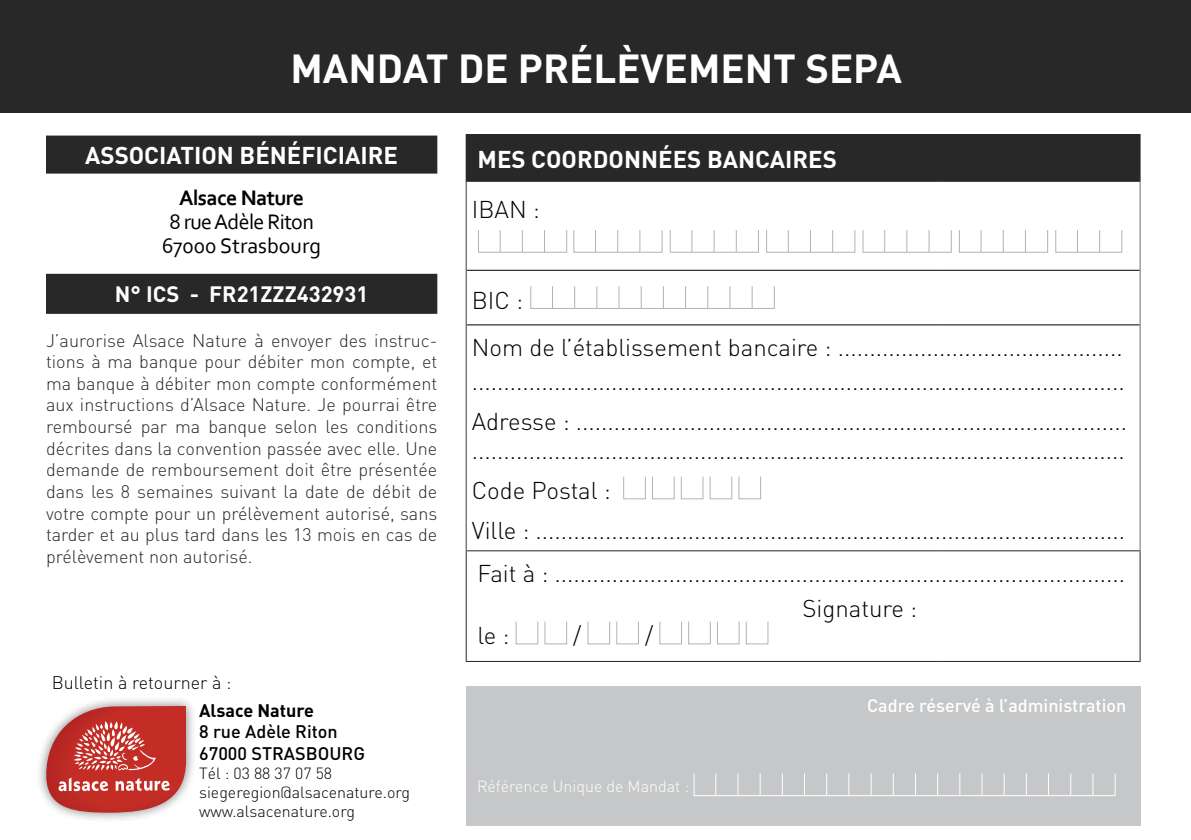
<style>
.page{position:relative;width:1191px;height:840px;background:#fff}
.page>*{position:absolute;margin:0;border:0;box-sizing:border-box;transform-origin:0 0}
.t1{font:700 40px "DIN";color:#fff}
.t2{font:300 24px/40.8px "DIN";color:#000}
.t3{font:700 24px "DIN";color:#fff}
.t4{font:22px/24px "Corbel";color:#000;text-align:center}
.t5{font:700 22px "DIN";color:#fff}
.t6{font:700 22px "Corbel";letter-spacing:-.03em;color:#000}
.t7{font:300 18px/21.6px "DIN";color:#282829;text-align:justify}
.t8{font:500 18px/21.6px "DIN";color:#000}
.t9{font:500 18px "DIN";color:#fff}
.t10{font:300 18px "DIN";color:#000}
.t11{font:700 18px "DIN";color:#000}
.t12{font:300 16px/19.2px "DIN";color:#000}
.t13{font:300 16px "DIN";color:#fff}
</style>
<div class="page">
<div style="left:466px;top:134px;width:674px;height:47px;background:#282829"></div>
<svg style="left:466px;top:230px;width:674px;height:432px"></svg>
<hr style="left:1139px;top:182px;width:1px;height:88px;background:#746f59">
<hr style="left:1139px;top:270px;width:1px;height:55px;background:#746f59">
<hr style="left:1139px;top:325px;width:1px;height:225px;background:#746f59">
<hr style="left:467px;top:269px;width:473px;height:1px;background:#000">
<hr style="left:940px;top:269px;width:199px;height:1px;background:#000">
<hr style="left:467px;top:324px;width:473px;height:1px;background:#000">
<hr style="left:940px;top:324px;width:199px;height:1px;background:#000">
<hr style="left:466px;top:182px;width:1px;height:88px;background:#3e3d40">
<hr style="left:466px;top:270px;width:1px;height:55px;background:#3e3d40">
<hr style="left:466px;top:325px;width:1px;height:225px;background:#3e3d40">
<hr style="left:466px;top:551px;width:1px;height:109px;background:#282829">
<hr style="left:1139px;top:551px;width:1px;height:109px;background:#282829">
<hr style="left:466px;top:660px;width:474px;height:1px;background:#282829">
<hr style="left:940px;top:660px;width:200px;height:1px;background:#282829">
<hr style="left:466px;top:181px;width:474px;height:1px;background:#282829">
<hr style="left:940px;top:181px;width:200px;height:1px;background:#282829">
<hr style="left:466px;top:550px;width:474px;height:1px;background:#282829">
<hr style="left:940px;top:550px;width:200px;height:1px;background:#282829">
<div style="left:478px;top:229px;width:22px;height:23px;border:1px solid #b1b3b4"></div>
<svg style="left:499px;top:229px;width:69px;height:24px"></svg>
<div style="left:573px;top:229px;width:23px;height:23px;border:1px solid #b1b3b4"></div>
<svg style="left:595px;top:229px;width:68px;height:24px"></svg>
<div style="left:669px;top:229px;width:23px;height:23px;border:1px solid #b1b3b4"></div>
<svg style="left:691px;top:229px;width:68px;height:24px"></svg>
<div style="left:766px;top:229px;width:23px;height:23px;border:1px solid #b1b3b4"></div>
<svg style="left:788px;top:229px;width:68px;height:24px"></svg>
<div style="left:862px;top:229px;width:23px;height:23px;border:1px solid #b1b3b4"></div>
<svg style="left:884px;top:229px;width:68px;height:24px"></svg>
<div style="left:959px;top:229px;width:22px;height:23px;border:1px solid #b1b3b4"></div>
<svg style="left:980px;top:229px;width:68px;height:24px"></svg>
<div style="left:1055px;top:229px;width:23px;height:23px;border:1px solid #b1b3b4"></div>
<svg style="left:1077px;top:229px;width:45px;height:24px"></svg>
<div style="left:530px;top:285px;width:23px;height:24px;border:1px solid #b1b3b4"></div>
<svg style="left:552px;top:285px;width:223px;height:24px"></svg>
<div style="left:623px;top:476px;width:23px;height:23px;border:1px solid #b1b3b4"></div>
<div style="left:652px;top:476px;width:22px;height:23px;border:1px solid #b1b3b4"></div>
<div style="left:681px;top:476px;width:22px;height:23px;border:1px solid #b1b3b4"></div>
<div style="left:709px;top:476px;width:23px;height:23px;border:1px solid #b1b3b4"></div>
<div style="left:738px;top:476px;width:23px;height:23px;border:1px solid #b1b3b4"></div>
<div style="left:515px;top:621px;width:23px;height:23px;border:1px solid #b1b3b4"></div>
<div style="left:544px;top:621px;width:23px;height:23px;border:1px solid #b1b3b4"></div>
<div style="left:587px;top:621px;width:23px;height:23px;border:1px solid #b1b3b4"></div>
<div style="left:616px;top:621px;width:23px;height:23px;border:1px solid #b1b3b4"></div>
<div style="left:659px;top:621px;width:23px;height:23px;border:1px solid #b1b3b4"></div>
<div style="left:688px;top:621px;width:23px;height:23px;border:1px solid #b1b3b4"></div>
<div style="left:717px;top:621px;width:22px;height:23px;border:1px solid #b1b3b4"></div>
<div style="left:745px;top:621px;width:23px;height:23px;border:1px solid #b1b3b4"></div>
<div style="left:466px;top:685px;width:674px;height:139px;background:#c6c7c8"></div>
<div style="left:46px;top:135px;width:391px;height:38px;background:#282829"></div>
<div style="left:46px;top:274px;width:391px;height:40px;background:#282829"></div>
<div style="left:1px;top:0;width:1190px;height:112px;background:#282829"></div>
<div style="left:35px;top:695px;width:162px;height:128px;background:#000;opacity:.5"></div>
<svg style="left:46px;top:705px;width:140px;height:107px;background:#cb5a55"></svg>
<div style="left:693px;top:772px;width:23px;height:23px;border:1px solid #fff"></div>
<svg style="left:715px;top:772px;width:401px;height:24px"></svg>
<h1 class="t1" style="left:290px;top:42px;width:613px">MANDAT DE PRÉLÈVEMENT SEPA</h1>
<p class="t3" style="left:85px;top:139px;width:314px">ASSOCIATION BÉNÉFICIAIRE</p>
<p class="t6" style="left:179px;top:184px;width:126px">Alsace Nature</p>
<p class="t4" style="left:162px;top:209px;width:160px">8 rue Adèle Riton<br>67000 Strasbourg</p>
<p class="t5" style="left:115px;top:280px;width:255px">N° ICS - FR21ZZZ432931</p>
<p class="t7" style="left:46px;top:329px;width:393px">J’aurorise Alsace Nature à envoyer des instruc&shy;tions à ma banque pour débiter mon compte, et ma banque à débiter mon compte conformément aux instructions d’Alsace Nature. Je pourrai être remboursé par ma banque selon les conditions décrites dans la convention passée avec elle. Une demande de remboursement doit être présentée dans les 8 semaines suivant la date de débit de votre compte pour un prélèvement autorisé, sans tarder et au plus tard dans les 13 mois en cas de prélèvement non autorisé.</p>
<p class="t10" style="left:52px;top:671px;width:181px">Bulletin à retourner à :</p>
<p class="t11" style="left:199px;top:697px;width:116px">Alsace Nature</p>
<p class="t8" style="left:199px;top:719px;width:167px">8 rue Adèle Riton<br>67000 STRASBOURG</p>
<p class="t12" style="left:199px;top:763px;width:212px">Tél : 03 88 37 07 58 siegeregion@alsacenature.org www.alsacenature.org</p>
<p class="t3" style="left:477px;top:143px;width:361px">MES COORDONNÉES BANCAIRES</p>
<p class="t2" style="left:472px;top:189px;width:69px">IBAN :</p>
<p class="t2" style="left:472px;top:276px;width:652px;line-height:46.6px">BIC :<br>Nom de l’établissement bancaire : .............................................</p>
<p class="t2" style="left:472px;top:361px;width:657px;line-height:40.2px">.......................................................................................................<br>Adresse : .......................................................................................</p>
<p class="t2" style="left:472px;top:429px;width:654px">.......................................................................................................<br>Code Postal :<br>Ville : .............................................................................................<br>Fait à : ..........................................................................................</p>
<p class="t2" style="left:477px;top:614px;width:33px">le :</p>
<p class="t2" style="left:573px;top:614px;width:10px">/</p>
<p class="t2" style="left:645px;top:614px;width:10px">/</p>
<p class="t13" style="left:477px;top:776px;width:213px">Référence Unique de Mandat :</p>
<p class="t2" style="left:802px;top:587px;width:116px">Signature :</p>
<p class="t9" style="left:867px;top:693px;width:261px">Cadre réservé à l’administration</p>
</div>
